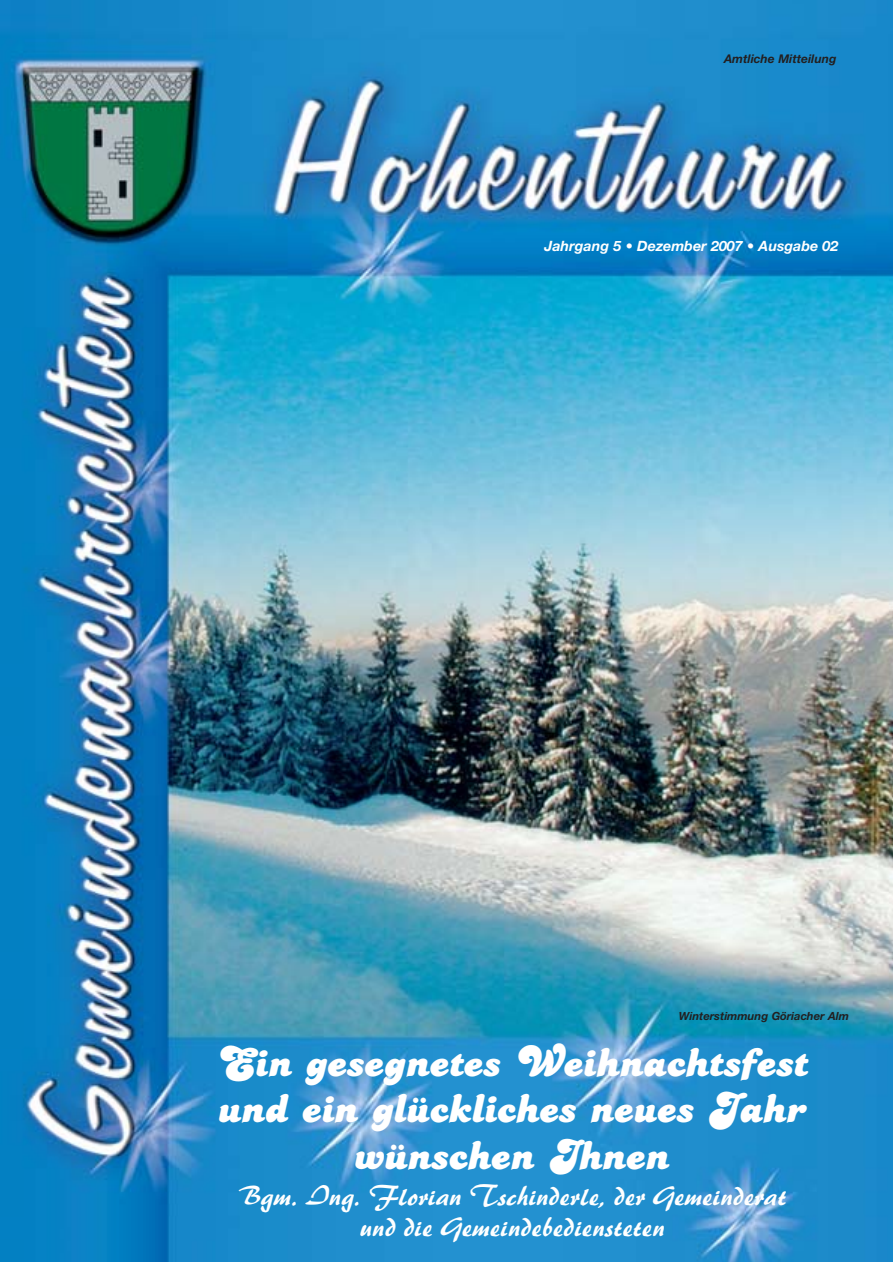
<style>
.page{position:relative;width:893px;height:1262px;background:#fff}
.page>*{position:absolute;margin:0;border:0;box-sizing:border-box;transform-origin:0 0}
.t1{font:45px/46.5px "PT Banana Split";color:#fff;text-align:center}
.t2{font:27px/31.5px "Brush 445 BT";color:#fff;text-align:center}
.t3{font:italic 700 14.25px "Helvetica Neue";color:#fff}
.t4{font:italic 700 12px "Helvetica Neue";color:#231f20}
.t5{font:italic 700 11.25px "Helvetica Neue";color:#231f20}
</style>
<div class="page">
<img style="left:1px;top:0;width:891px;height:1262px">
<p class="t4" style="left:724px;top:55px;width:114px">Amtliche Mitteilung</p>
<p class="t3" style="left:544px;top:240px;width:295px">Jahrgang 5 • Dezember 2007 • Ausgabe 02</p>
<p class="t5" style="left:679px;top:1012px;width:171px">Winterstimmung Göriacher Alm</p>
<h1 class="t1" style="left:215px;top:1042px;width:594px">Ein gesegnetes Weihnachtsfest und ein glückliches neues Jahr wünschen Ihnen</h1>
<p class="t2" style="left:239px;top:1183px;width:550px">Bgm. Ing. Florian Tschinderle, der Gemeinderat und die Gemeindebediensteten</p>
</div>
